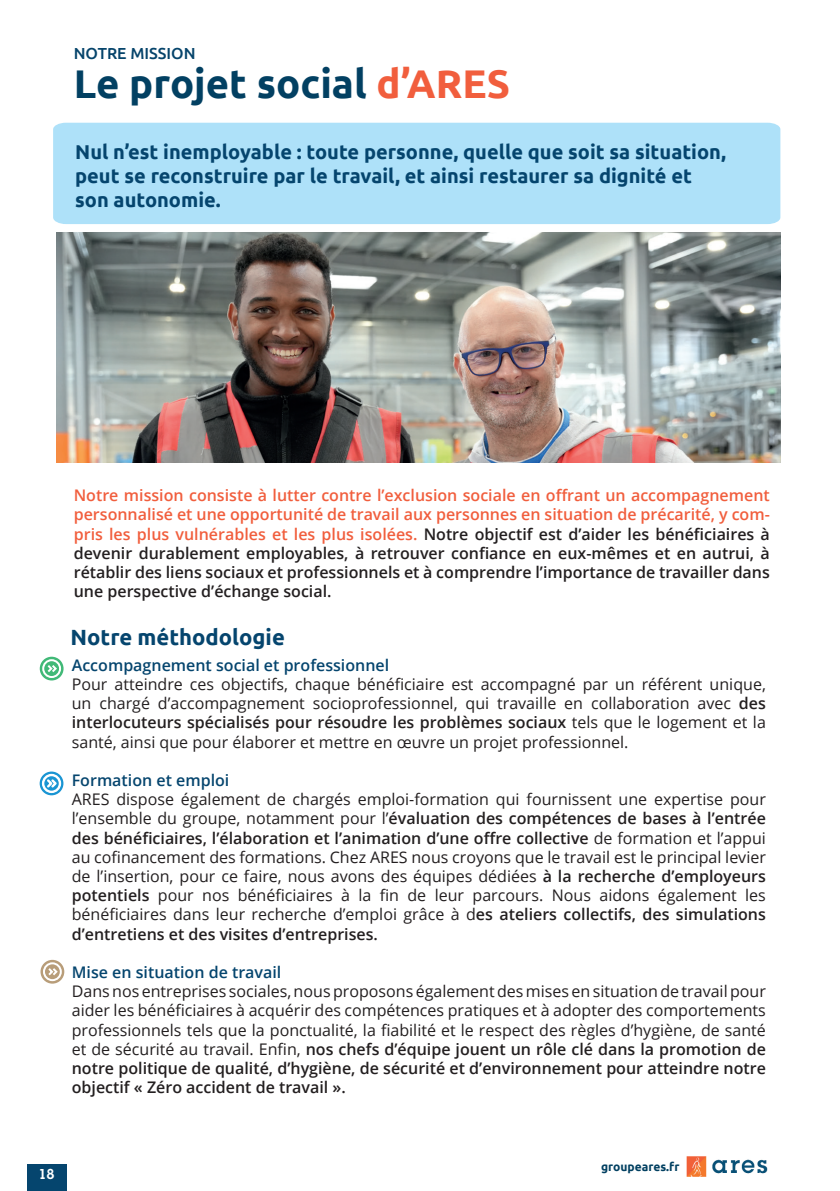
<style>
.page{position:relative;width:840px;height:1191px;background:#fff}
.page>*{position:absolute;margin:0;border:0;box-sizing:border-box;transform-origin:0 0}
.t1{font:700 40px "Ubuntu";color:#024062}
.t2{font:700 22px "Ubuntu";color:#05456e}
.t3{font:700 20px/24px "Ubuntu";color:#05456e}
.t4{font:16px/19.2px "Open Sans";color:#231f20;text-align:justify}
.t5{font:600 16px/19.2px "Open Sans";color:#231f20;text-align:justify}
.t6{font:600 16px "Open Sans";color:#05456e}
.t7{font:500 16px "Ubuntu";color:#06446b}
.t8{font:600 14px "Lubalin Graph Std";color:#fff}
.t9{font:700 12px "Ubuntu";color:#024061}
.s1{color:#f15e3d}
.s2{font-weight:600}
</style>
<div class="page">
<img style="left:686px;top:1156px;width:81px;height:20px">
<div style="left:27px;top:1163px;width:39px;height:28px;background:#05456e"></div>
<div style="left:53px;top:123px;width:727px;height:101px;background:#aee1f9"></div>
<img style="left:56px;top:233px;width:724px;height:230px">
<svg style="left:40px;top:656px;width:23px;height:24px"></svg>
<svg style="left:41px;top:658px;width:21px;height:21px"></svg>
<svg style="left:40px;top:771px;width:23px;height:24px"></svg>
<svg style="left:41px;top:772px;width:21px;height:22px"></svg>
<svg style="left:40px;top:959px;width:24px;height:24px"></svg>
<svg style="left:42px;top:961px;width:21px;height:21px"></svg>
<p class="t7" style="left:74px;top:43px;width:123px">NOTRE MISSION</p>
<h1 class="t1" style="left:74px;top:59px;width:437px">Le projet social <span class="s1">d’ARES</span></h1>
<p class="t3" style="left:75px;top:140px;width:652px">Nul n’est inemployable : toute personne, quelle que soit sa situation, peut se reconstruire par le travail, et ainsi restaurer sa dignité et son autonomie.</p>
<p class="t5" style="left:74px;top:485px;width:697px"><span class="s1">Notre mission consiste à lutter contre l’exclusion sociale en offrant un accompagnement personnalisé et une opportunité de travail aux personnes en situation de précarité, y com&shy;pris les plus vulnérables et les plus isolées.</span> Notre objectif est d’aider les bénéficiaires à devenir durablement employables, à retrouver confiance en eux-mêmes et en autrui, à rétablir des liens sociaux et professionnels et à comprendre l’importance de travailler dans une perspective d’échange social.</p>
<h2 class="t2" style="left:70px;top:624px;width:216px">Notre méthodologie</h2>
<p class="t6" style="left:72px;top:654px;width:319px">Accompagnement social et professionnel</p>
<p class="t4" style="left:72px;top:674px;width:695px">Pour atteindre ces objectifs, chaque bénéficiaire est accompagné par un référent unique, un chargé d’accompagnement socioprofessionnel, qui travaille en collaboration avec <span class="s2">des interlocuteurs spécialisés pour résoudre les problèmes sociaux</span> tels que le logement et la santé, ainsi que pour élaborer et mettre en œuvre un projet professionnel.</p>
<p class="t6" style="left:72px;top:769px;width:159px">Formation et emploi</p>
<p class="t4" style="left:72px;top:789px;width:695px">ARES dispose également de chargés emploi-formation qui fournissent une expertise pour l’ensemble du groupe, notamment pour l’<span class="s2">évaluation des compétences de bases à l’entrée des bénéficiaires, l’élaboration et l’animation d’une offre collective</span> de formation et l’appui au cofinancement des formations. Chez ARES nous croyons que le travail est le principal levier de l’insertion, pour ce faire, nous avons des équipes dédiées <span class="s2">à la recherche d’employeurs potentiels</span> pour nos bénéficiaires à la fin de leur parcours. Nous aidons également les bénéficiaires dans leur recherche d’emploi grâce à d<span class="s2">es ateliers collectifs, des simulations d’entretiens et des visites d’entreprises.</span></p>
<p class="t6" style="left:72px;top:961px;width:211px">Mise en situation de travail</p>
<p class="t4" style="left:72px;top:981px;width:695px">Dans nos entreprises sociales, nous proposons également des mises en situation de travail pour aider les bénéficiaires à acquérir des compétences pratiques et à adopter des comportements professionnels tels que la ponctualité, la fiabilité et le respect des règles d’hygiène, de santé et de sécurité au travail. Enfin, <span class="s2">nos chefs d’équipe jouent un rôle clé dans la promotion de notre politique de qualité, d’hygiène, de sécurité et d’environnement pour atteindre notre objectif « Zéro accident de travail ».</span></p>
<p class="t8" style="left:38px;top:1165px;width:18px">18</p>
<p class="t9" style="left:600px;top:1159px;width:80px">groupeares.fr</p>
</div>
